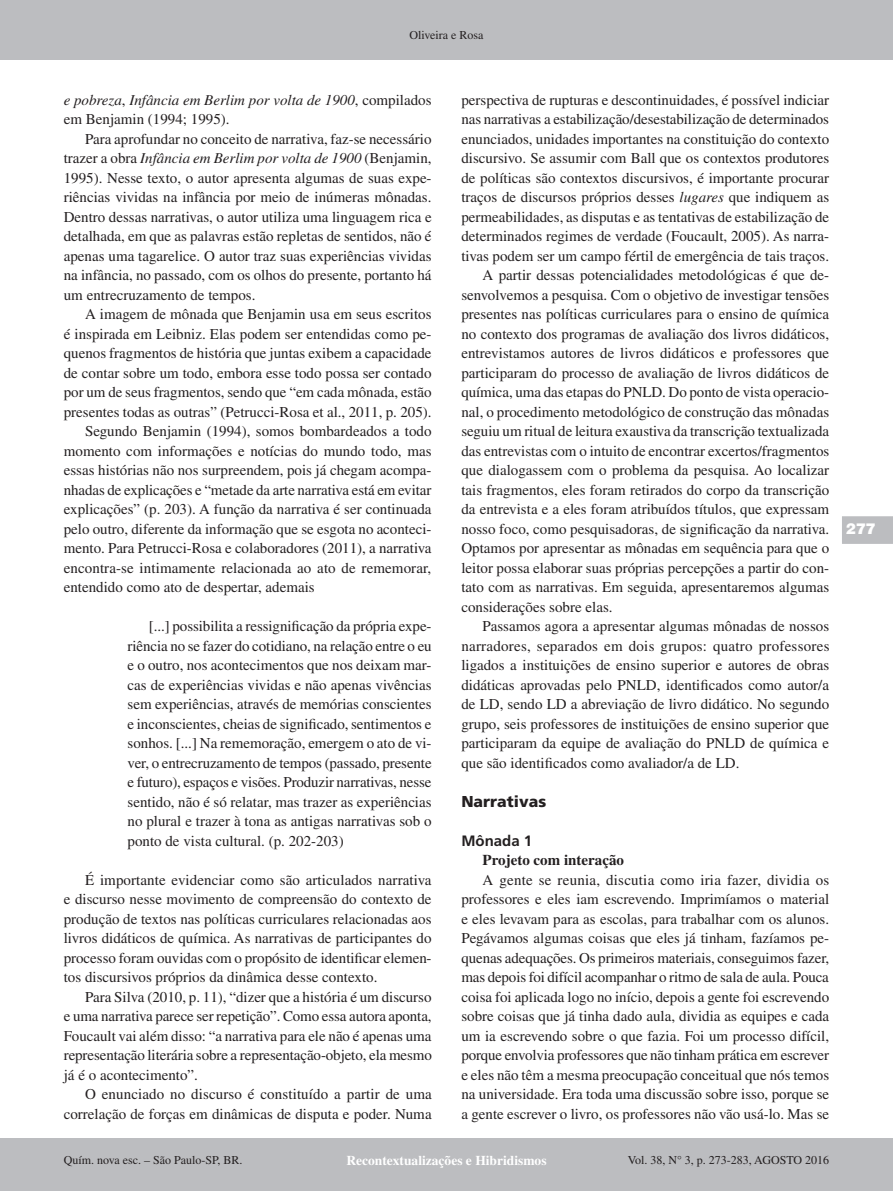
<style>
.page{position:relative;width:893px;height:1191px;background:#fff}
.page>*{position:absolute;margin:0;border:0;box-sizing:border-box;transform-origin:0 0}
.Sessão{font:900 15.75px "Frutiger";color:#231f20}
.Citação{font:15px/19.5px "Times";color:#231f20;text-align:justify}
.t1{font:italic 15px/19.5px "Times";color:#231f20}
.t2{font:700 15px "Times";color:#231f20}
.Sub-sessão{font:700 15px "Frutiger";color:#231f20}
.t3{font:900 15px "Swiss 721 BT";color:#fff}
.t4{font:700 13.5px "Times";color:#fff}
.t5{font:12px "Times";color:#231f20}
.s1{font-style:normal}
.s2{font-style:italic}
</style>
<div class="page">
<div style="left:0;top:0;width:893px;height:60px;background:#bcbdc0"></div>
<div style="left:0;top:1138px;width:893px;height:53px;background:#bcbdc0"></div>
<svg style="left:842px;top:516px;width:51px;height:28px"></svg>
<p class="t5" style="left:409px;top:28px;width:76px">Oliveira e Rosa</p>
<p class="t1" style="left:64px;top:90px;width:369px">e pobreza<span class="s1">,</span> Infância em Berlim por volta de 1900<span class="s1">, compilados em Benjamin (1994; 1995).</span></p>
<p class="Citação" style="left:64px;top:129px;width:369px;text-indent:21px">Para aprofundar no conceito de narrativa, faz-se necessário trazer a obra <span class="s2">Infância em Berlim por volta de 1900</span> (Benjamin, 1995). Nesse texto, o autor apresenta algumas de suas expe&shy;riências vividas na infância por meio de inúmeras mônadas.<br>Dentro dessas narrativas, o autor utiliza uma linguagem rica e detalhada, em que as palavras estão repletas de sentidos, não é apenas uma tagarelice. O autor traz suas experiências vividas na infância, no passado, com os olhos do presente, portanto há um entrecruzamento de tempos.</p>
<p class="Citação" style="left:64px;top:304px;width:369px;text-indent:21px">A imagem de mônada que Benjamin usa em seus escritos é inspirada em Leibniz. Elas podem ser entendidas como pe&shy;quenos fragmentos de história que juntas exibem a capacidade de contar sobre um todo, embora esse todo possa ser contado por um de seus fragmentos, sendo que “em cada mônada, estão presentes todas as outras” (Petrucci-Rosa et al., 2011, p. 205).</p>
<p class="Citação" style="left:64px;top:421px;width:369px;text-indent:21px">Segundo Benjamin (1994), somos bombardeados a todo momento com informações e notícias do mundo todo, mas essas histórias não nos surpreendem, pois já chegam acompa&shy;nhadas de explicações e “metade da arte narrativa está em evitar explicações” (p. 203). A função da narrativa é ser continuada pelo outro, diferente da informação que se esgota no aconteci&shy;mento. Para Petrucci-Rosa e colaboradores (2011), a narrativa encontra-se intimamente relacionada ao ato de rememorar, entendido como ato de despertar, ademais</p>
<p class="Citação" style="left:128px;top:616px;width:306px;text-indent:21px">[...] possibilita a ressignificação da própria expe&shy;riência no se fazer do cotidiano, na relação entre o eu e o outro, nos acontecimentos que nos deixam mar&shy;cas de experiências vividas e não apenas vivências sem experiências, através de memórias conscientes e inconscientes, cheias de significado, sentimentos e sonhos. [...] Na rememoração, emergem o ato de vi&shy;ver, o entrecruzamento de tempos (passado, presente e futuro), espaços e visões. Produzir narrativas, nesse sentido, não é só relatar, mas trazer as experiências no plural e trazer à tona as antigas narrativas sob o ponto de vista cultural. (p. 202-203)</p>
<p class="Citação" style="left:64px;top:870px;width:369px;text-indent:21px">É importante evidenciar como são articulados narrativa e discurso nesse movimento de compreensão do contexto de produção de textos nas políticas curriculares relacionadas aos livros didáticos de química. As narrativas de participantes do processo foram ouvidas com o propósito de identificar elemen&shy;tos discursivos próprios da dinâmica desse contexto.</p>
<p class="Citação" style="left:64px;top:987px;width:370px;text-indent:21px">Para Silva (2010, p. 11), “dizer que a história é um discurso e uma narrativa parece ser repetição”. Como essa autora aponta, Foucault vai além disso: “a narrativa para ele não é apenas uma representação literária sobre a representação-objeto, ela mesmo já é o acontecimento”.</p>
<p class="Citação" style="left:64px;top:1084px;width:370px;text-align:right">O enunciado no discurso é constituído a partir de uma correlação de forças em dinâmicas de disputa e poder. Numa</p>
<p class="Citação" style="left:461px;top:90px;width:369px">perspectiva de rupturas e descontinuidades, é possível indiciar nas narrativas a estabilização/desestabilização de determinados enunciados, unidades importantes na constituição do contexto discursivo. Se assumir com Ball que os contextos produtores de políticas são contextos discursivos, é importante procurar traços de discursos próprios desses <span class="s2">lugares</span> que indiquem as permeabilidades, as disputas e as tentativas de estabilização de determinados regimes de verdade (Foucault, 2005). As narra&shy;tivas podem ser um campo fértil de emergência de tais traços.</p>
<p class="Citação" style="left:461px;top:265px;width:370px;text-indent:21px">A partir dessas potencialidades metodológicas é que de&shy;senvolvemos a pesquisa. Com o objetivo de investigar tensões presentes nas políticas curriculares para o ensino de química no contexto dos programas de avaliação dos livros didáticos, entrevistamos autores de livros didáticos e professores que participaram do processo de avaliação de livros didáticos de química, uma das etapas do PNLD. Do ponto de vista operacio&shy;nal, o procedimento metodológico de construção das mônadas seguiu um ritual de leitura exaustiva da transcrição textualizada das entrevistas com o intuito de encontrar excertos/fragmentos que dialogassem com o problema da pesquisa. Ao localizar tais fragmentos, eles foram retirados do corpo da transcrição da entrevista e a eles foram atribuídos títulos, que expressam nosso foco, como pesquisadoras, de significação da narrativa.<br>Optamos por apresentar as mônadas em sequência para que o leitor possa elaborar suas próprias percepções a partir do con&shy;tato com as narrativas. Em seguida, apresentaremos algumas considerações sobre elas.</p>
<p class="Citação" style="left:461px;top:616px;width:370px;text-indent:21px">Passamos agora a apresentar algumas mônadas de nossos narradores, separados em dois grupos: quatro professores ligados a instituições de ensino superior e autores de obras didáticas aprovadas pelo PNLD, identificados como autor/a de LD, sendo LD a abreviação de livro didático. No segundo grupo, seis professores de instituições de ensino superior que participaram da equipe de avaliação do PNLD de química e que são identificados como avaliador/a de LD.</p>
<p class="Sessão" style="left:461px;top:792px;width:86px">Narrativas</p>
<p class="Sub-sessão" style="left:461px;top:832px;width:72px">Mônada 1</p>
<p class="t2" style="left:483px;top:851px;width:143px">Projeto com interação</p>
<p class="Citação" style="left:461px;top:870px;width:369px;text-indent:21px">A gente se reunia, discutia como iria fazer, dividia os professores e eles iam escrevendo. Imprimíamos o material e eles levavam para as escolas, para trabalhar com os alunos.<br>Pegávamos algumas coisas que eles já tinham, fazíamos pe&shy;quenas adequações. Os primeiros materiais, conseguimos fazer, mas depois foi difícil acompanhar o ritmo de sala de aula. Pouca coisa foi aplicada logo no início, depois a gente foi escrevendo sobre coisas que já tinha dado aula, dividia as equipes e cada um ia escrevendo sobre o que fazia. Foi um processo difícil, porque envolvia professores que não tinham prática em escrever e eles não têm a mesma preocupação conceitual que nós temos na universidade. Era toda uma discussão sobre isso, porque se a gente escrever o livro, os professores não vão usá-lo. Mas se</p>
<p class="t5" style="left:64px;top:1153px;width:180px">Quím. nova esc. – São Paulo-SP, BR.</p>
<p class="t4" style="left:346px;top:1152px;width:202px">Recontextualizações e Hibridismos</p>
<p class="t5" style="left:628px;top:1153px;width:203px">Vol. 38, N° 3, p. 273-283, AGOSTO 2016</p>
<p class="t3" style="left:846px;top:519px;width:31px">277</p>
</div>
